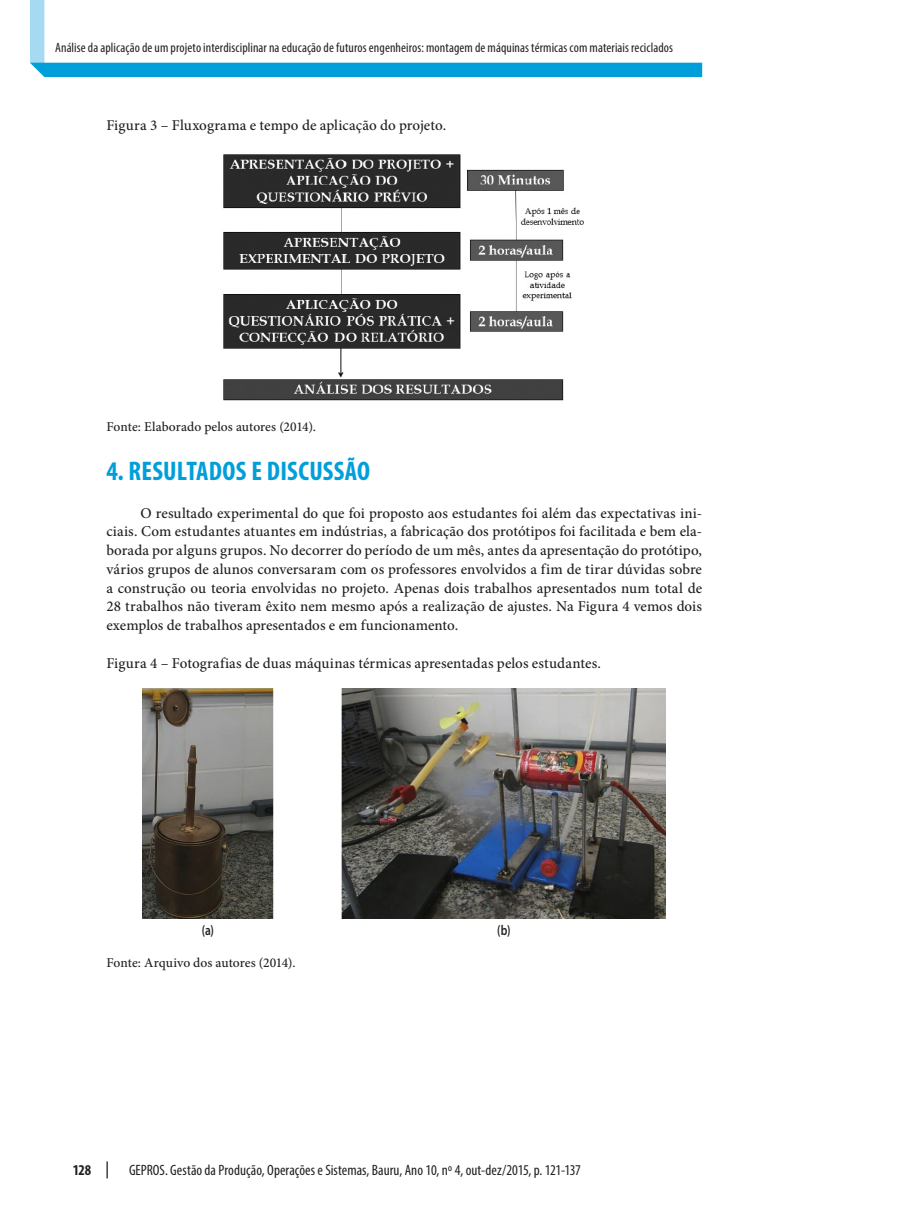
<style>
.page{position:relative;width:915px;height:1212px;background:#fff}
.page>*{position:absolute;margin:0;border:0;box-sizing:border-box;transform-origin:0 0}
.titulo_1{font:700 condensed 27px "Myriad Pro";letter-spacing:.01em;color:#009fda}
.texto_corrido{font:500 15px/18.8px "Minion Pro";letter-spacing:.005em;color:#231f20;text-align:justify}
.t1{font:condensed 15px "Myriad Pro";color:#231f20}
.t2{font:700 condensed 15px "Myriad Pro";color:#231f20}
.t3{font:600 14.25px "Myriad Pro";color:#231f20;scale:.8 1}
.t4{font:condensed 13.5px "Myriad Pro";letter-spacing:.005em;color:#231f20}
.fonte{font:500 13.5px "Minion Pro";color:#231f20}
.texto_corrido-2{font:500 13.5px "Minion Pro";color:#231f20}
</style>
<div class="page">
<svg style="left:30px;top:0;width:672px;height:77px"></svg>
<svg style="left:106px;top:1161px;width:2px;height:17px"></svg>
<img style="left:223px;top:154px;width:361px;height:247px">
<img style="left:143px;top:689px;width:522px;height:230px">
<p class="t4" style="left:55px;top:39px;width:619px">Análise da aplicação de um projeto interdisciplinar na educação de futuros engenheiros: montagem de máquinas térmicas com materiais reciclados</p>
<p class="texto_corrido" style="left:106px;top:116px;width:341px">Figura 3 – Fluxograma e tempo de aplicação do projeto.</p>
<p class="fonte" style="left:106px;top:418px;width:211px">Fonte: Elaborado pelos autores (2014).</p>
<p class="titulo_1" style="left:106px;top:454px;width:265px">4. RESULTADOS E DISCUSSÃO</p>
<p class="texto_corrido" style="left:106px;top:503px;width:597px;text-indent:34px">O resultado experimental do que foi proposto aos estudantes foi além das expectativas ini&shy;ciais. Com estudantes atuantes em indústrias, a fabricação dos protótipos foi facilitada e bem ela&shy;borada por alguns grupos. No decorrer do período de um mês, antes da apresentação do protótipo, vários grupos de alunos conversaram com os professores envolvidos a fim de tirar dúvidas sobre a construção ou teoria envolvidas no projeto. Apenas dois trabalhos apresentados num total de 28 trabalhos não tiveram êxito nem mesmo após a realização de ajustes. Na Figura 4 vemos dois exemplos de trabalhos apresentados e em funcionamento.</p>
<p class="texto_corrido" style="left:106px;top:653px;width:496px">Figura 4 – Fotografias de duas máquinas térmicas apresentadas pelos estudantes.</p>
<p class="t3" style="left:202px;top:921px;width:17px">(a)</p>
<p class="t3" style="left:497px;top:921px;width:18px">(b)</p>
<p class="texto_corrido-2" style="left:106px;top:953px;width:190px">Fonte: Arquivo dos autores (2014).</p>
<p class="t2" style="left:73px;top:1161px;width:20px">128</p>
<p class="t1" style="left:129px;top:1161px;width:453px">GEPROS. Gestão da Produção, Operações e Sistemas, Bauru, Ano 10, nº 4, out-dez/2015, p. 121-137</p>
</div>
